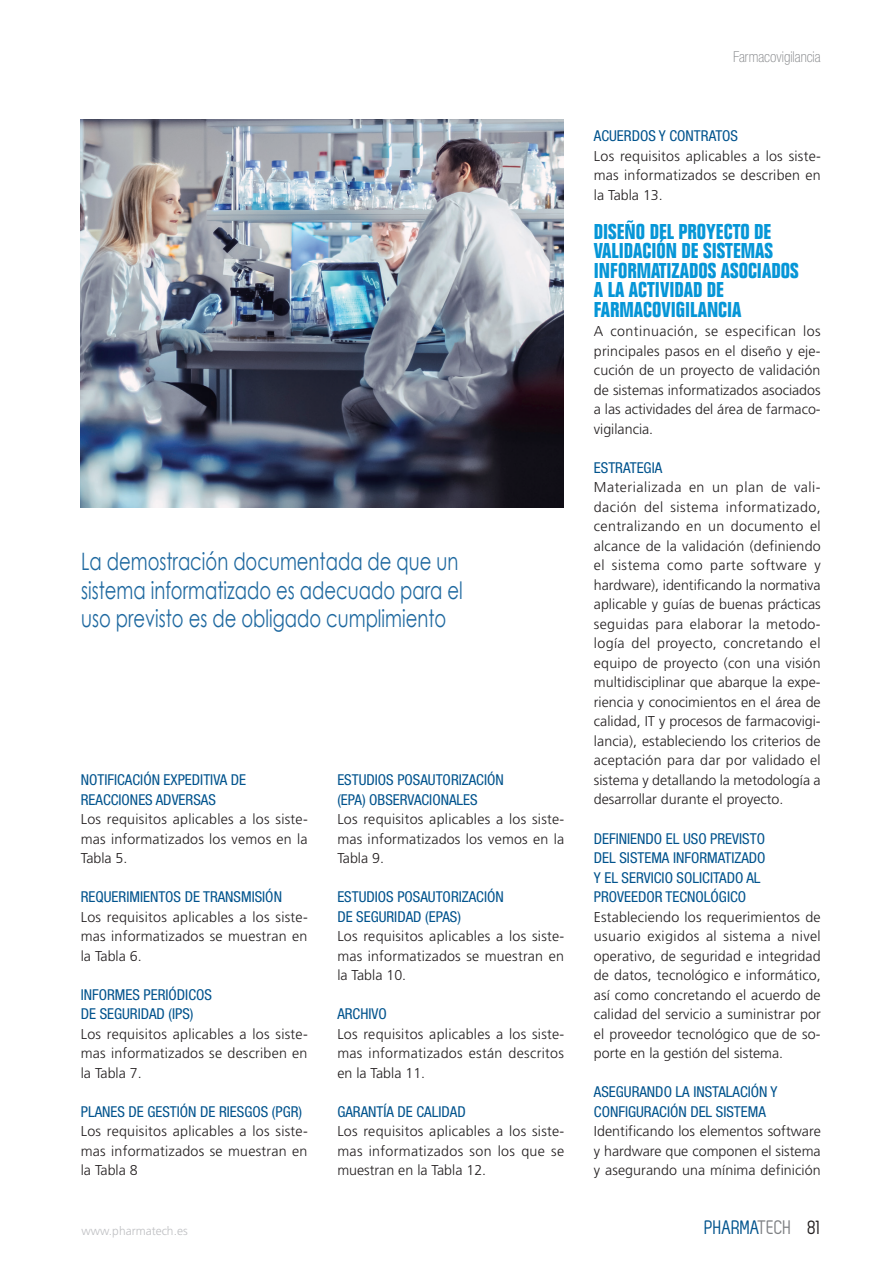
<style>
.page{position:relative;width:893px;height:1263px;background:#fff}
.page>*{position:absolute;margin:0;border:0;box-sizing:border-box;transform-origin:0 0}
.t1{font:24px/28.5px "Century Gothic";color:#1f69a0;scale:.75 1}
.t2{font:700 condensed 21px/19.5px "Folio";color:#0696d7}
.t3{font:19.5px "Zag";color:#00538d}
.t4{font:condensed 15px/19.5px "Helvetica Neue LT Std";color:#00538d}
.t5{font:100 condensed 15px "Helvetica Neue LT Std";color:#808285}
.t6{font:300 14.25px/19.5px "Frutiger";letter-spacing:.015em;color:#231f20;text-align:justify}
.t7{font:300 12px "Frutiger";color:#bebfc2}
.s1{color:#808285}
.s2{color:#231f20}
</style>
<div class="page">
<img style="left:80px;top:119px;width:484px;height:388px">
<h1 class="t1" style="left:81px;top:547px;width:510px">La demostración documentada de que un sistema informatizado es adecuado para el uso previsto es de obligado cumplimiento</h1>
<p class="t4" style="left:81px;top:770px;width:167px">NOTIFICACIÓN EXPEDITIVA DE<br>REACCIONES ADVERSAS</p>
<p class="t6" style="left:81px;top:809px;width:228px">Los requisitos aplicables a los siste&shy;mas informatizados los vemos en la Tabla 5.</p>
<p class="t4" style="left:81px;top:887px;width:203px">REQUERIMIENTOS DE TRANSMISIÓN</p>
<p class="t6" style="left:81px;top:907px;width:228px">Los requisitos aplicables a los siste&shy;mas informatizados se muestran en la Tabla 6.</p>
<p class="t4" style="left:81px;top:984px;width:133px">INFORMES PERIÓDICOS<br>DE SEGURIDAD (IPS)</p>
<p class="t6" style="left:81px;top:1024px;width:228px">Los requisitos aplicables a los siste&shy;mas informatizados se describen en la Tabla 7.</p>
<p class="t4" style="left:81px;top:1101px;width:223px">PLANES DE GESTIÓN DE RIESGOS (PGR)</p>
<p class="t6" style="left:81px;top:1121px;width:228px">Los requisitos aplicables a los siste&shy;mas informatizados se muestran en la Tabla 8</p>
<p class="t4" style="left:337px;top:770px;width:168px">ESTUDIOS POSAUTORIZACIÓN (EPA) OBSERVACIONALES</p>
<p class="t6" style="left:337px;top:809px;width:228px">Los requisitos aplicables a los siste&shy;mas informatizados los vemos en la Tabla 9.</p>
<p class="t4" style="left:337px;top:887px;width:168px">ESTUDIOS POSAUTORIZACIÓN<br>DE SEGURIDAD (EPAS</p>
<p class="t4" style="left:457px;top:906px;width:5px">)</p>
<p class="t6" style="left:337px;top:926px;width:228px">Los requisitos aplicables a los siste&shy;mas informatizados se muestran en la Tabla 10.</p>
<p class="t4" style="left:337px;top:1004px;width:51px">ARCHIVO</p>
<p class="t6" style="left:337px;top:1024px;width:228px">Los requisitos aplicables a los siste&shy;mas informatizados están descritos en la Tabla 11.</p>
<p class="t4" style="left:337px;top:1101px;width:130px">GARANTÍA DE CALIDAD</p>
<p class="t6" style="left:337px;top:1121px;width:228px">Los requisitos aplicables a los siste&shy;mas informatizados son los que se muestran en la Tabla 12.</p>
<p class="t5" style="left:733px;top:48px;width:89px">Farmacovigilancia</p>
<p class="t4" style="left:594px;top:126px;width:146px">ACUERDOS Y CONTRATOS</p>
<p class="t6" style="left:594px;top:146px;width:228px">Los requisitos aplicables a los siste&shy;mas informatizados se describen en la Tabla 13.</p>
<h2 class="t2" style="left:594px;top:222px;width:206px">DISEÑO DEL PROYECTO DE<br>VALIDACIÓN DE SISTEMAS<br>INFORMATIZADOS ASOCIADOS<br>A LA ACTIVIDAD DE<br>FARMACOVIGILANCIA</h2>
<p class="t6" style="left:594px;top:322px;width:228px">A continuación, se especifican los principales pasos en el diseño y eje&shy;cución de un proyecto de validación de sistemas informatizados asociados a las actividades del área de farmaco&shy;vigilancia.</p>
<p class="t4" style="left:594px;top:458px;width:70px">ESTRATEGIA</p>
<p class="t6" style="left:594px;top:478px;width:228px">Materializada en un plan de vali&shy;dación del sistema informatizado, centralizando en un documento el alcance de la validación (definiendo el sistema como parte software y hardware), identificando la normativa aplicable y guías de buenas prácticas seguidas para elaborar la metodo&shy;logía del proyecto, concretando el equipo de proyecto (con una visión multidisciplinar que abarque la expe&shy;riencia y conocimientos en el área de calidad, IT y procesos de farmacovigi&shy;lancia), estableciendo los criterios de aceptación para dar por validado el sistema y detallando la metodología a desarrollar durante el proyecto.</p>
<p class="t4" style="left:594px;top:828px;width:173px">DEFINIENDO EL USO PREVISTO<br>DEL SISTEMA INFORMATIZADO<br>Y EL SERVICIO SOLICITADO AL<br>PROVEEDOR TECNOLÓGICO</p>
<p class="t6" style="left:594px;top:907px;width:228px">Estableciendo los requerimientos de usuario exigidos al sistema a nivel operativo, de seguridad e integridad de datos, tecnológico e informático, así como concretando el acuerdo de calidad del servicio a suministrar por el proveedor tecnológico que de so&shy;porte en la gestión del sistema.</p>
<p class="t4" style="left:594px;top:1082px;width:185px">ASEGURANDO LA INSTALACIÓN Y<br>CONFIGURACIÓN DEL SISTEMA</p>
<p class="t6" style="left:594px;top:1121px;width:228px">Identificando los elementos software y hardware que componen el sistema y asegurando una mínima definición</p>
<p class="t7" style="left:82px;top:1224px;width:108px">www.pharmatech.es</p>
<h3 class="t3" style="left:705px;top:1217px;width:117px">PHARMA<span class="s1">TECH</span> <span class="s2">81</span></h3>
</div>
